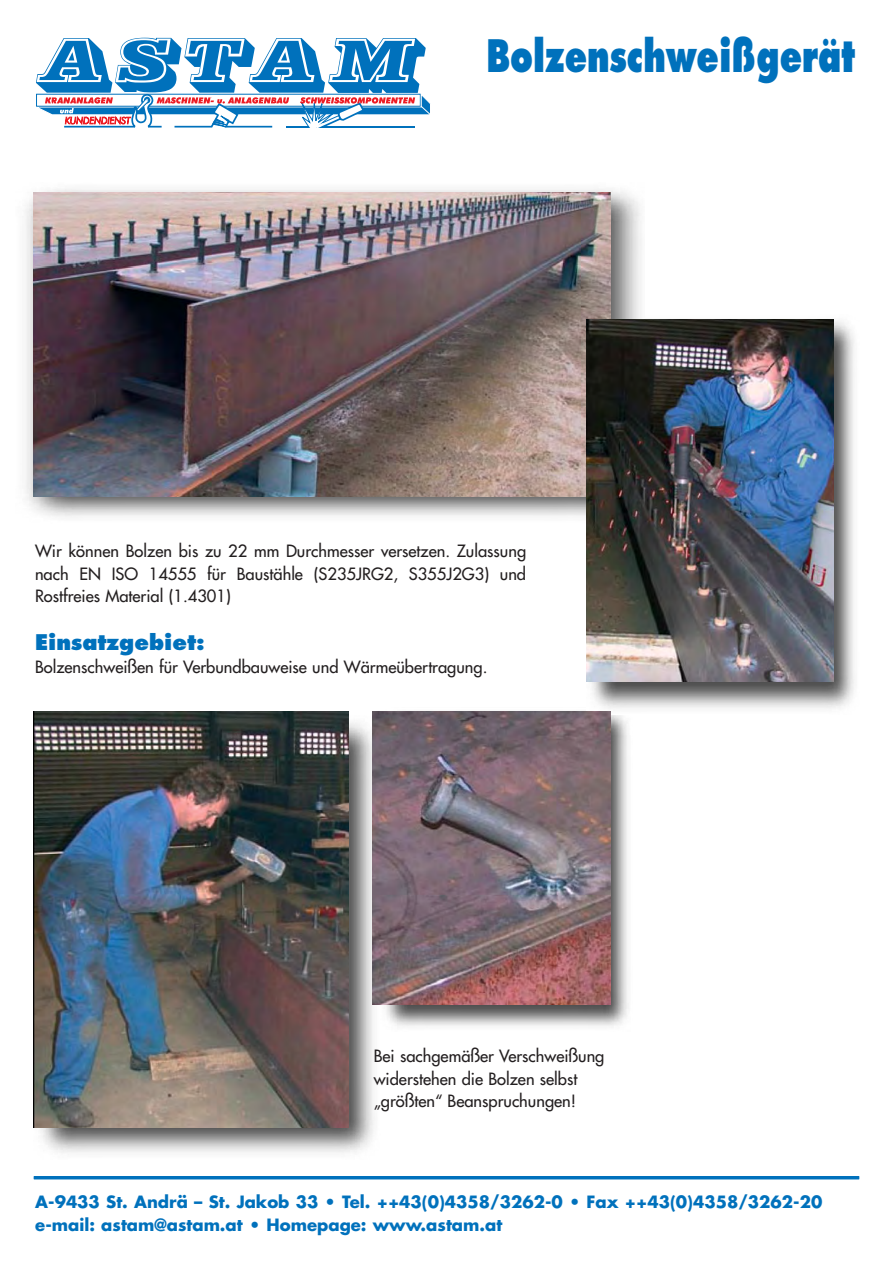
<style>
.page{position:relative;width:893px;height:1263px;background:#fff}
.page>*{position:absolute;margin:0;border:0;box-sizing:border-box;transform-origin:0 0}
.t1{font:800 43.5px "Futura";color:#0071bc;scale:.74 1}
.t2{font:800 21px "Futura";color:#0071bc}
.t3{font:16.5px/22.5px "Futura";color:#231f20;text-align:justify}
.t4{font:700 16.5px/22.5px "Futura";color:#0071bc}
</style>
<div class="page">
<img style="left:34px;top:715px;width:346px;height:438px">
<img style="left:380px;top:711px;width:249px;height:315px">
<img style="left:587px;top:319px;width:268px;height:395px">
<img style="left:25px;top:189px;width:619px;height:335px">
<svg style="left:36px;top:38px;width:394px;height:90px"></svg>
<hr style="left:34px;top:1176px;width:825px;height:3px;background:#0071bc">
<div style="left:0;top:1px;width:51px;height:40px;background:#fff"></div>
<img style="left:34px;top:192px;width:576px;height:304px">
<img style="left:587px;top:320px;width:246px;height:361px">
<img style="left:372px;top:712px;width:238px;height:292px">
<img style="left:34px;top:712px;width:314px;height:415px">
<h1 class="t1" style="left:486px;top:37px;width:500px">Bolzenschweißgerät</h1>
<p class="t3" style="left:35px;top:541px;width:492px">Wir können Bolzen bis zu 22 mm Durchmesser versetzen. Zulassung nach EN ISO 14555 für Baustähle (S235JRG2, S355J2G3) und Rostfreies Material (1.4301)</p>
<p class="t2" style="left:35px;top:633px;width:171px">Einsatzgebiet:</p>
<p class="t3" style="left:35px;top:657px;width:454px">Bolzenschweißen für Verbundbauweise und Wärmeübertragung.</p>
<p class="t3" style="left:374px;top:1046px;width:232px;text-align:left">Bei sachgemäßer Verschweißung widerstehen die Bolzen selbst „größten“ Beanspruchungen!</p>
<p class="t4" style="left:35px;top:1192px;width:788px">A-9433 St. Andrä – St. Jakob 33 • Tel. ++43(0)4358/3262-0 • Fax ++43(0)4358/3262-20 e-mail: astam@astam.at • Homepage: www.astam.at</p>
</div>
